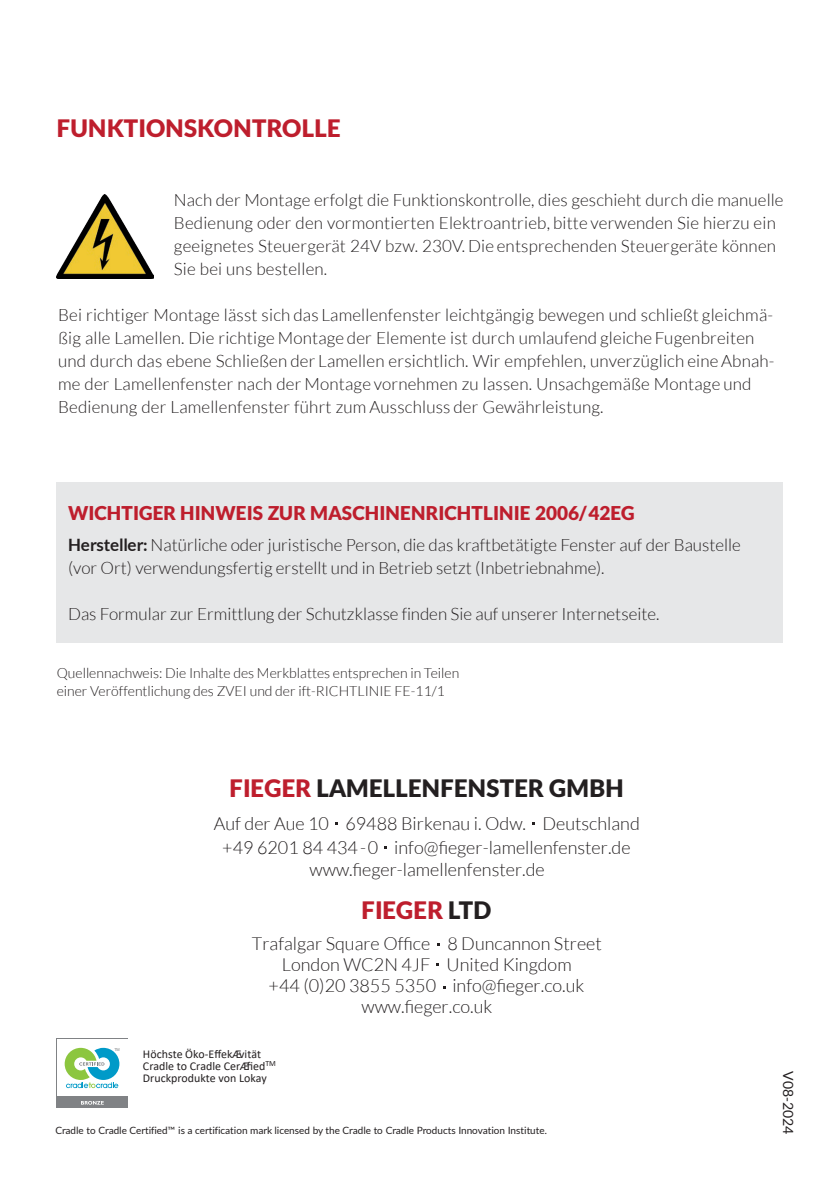
<style>
.page{position:relative;width:840px;height:1191px;background:#fff}
.page>*{position:absolute;margin:0;border:0;box-sizing:border-box;transform-origin:0 0}
.t1{font:900 24px "Lato";letter-spacing:.01em;color:#be1e2d}
.t2{font:900 24px "Lato";letter-spacing:.01em;color:#231f20}
.t3{font:900 19px "Lato";color:#be1e2d}
.t4{font:300 18px "Lato";color:#231f20}
.t5{font:300 17px "Lato";letter-spacing:.01em;color:#231f20}
.t6{font:300 14px "Lato";color:#231f20}
.t7{font:14px "Lato";color:#231f20}
.t8{font:12px "Calibri";color:#231f20}
.t9{font:10px "Lato";letter-spacing:-.01em;color:#231f20}
.t10{font:7.8px "Calibri";color:#231f20}
.t11{font:4px "Arial";color:#808486}
.s1{font-weight:700}
.s2{color:#be1e2d}
.s3{color:#231f20}
</style>
<div class="page">
<img style="left:57px;top:194px;width:97px;height:85px">
<div style="left:57px;top:482px;width:725px;height:161px;background:#e6e7e8"></div>
<div style="left:56px;top:1097px;width:72px;height:11px;background:#808285"></div>
<svg style="left:56px;top:1038px;width:72px;height:58px"></svg>
<div style="left:57px;top:1039px;width:70px;height:57px;background:#fff"></div>
<svg style="left:65px;top:1047px;width:54px;height:41px"></svg>
<svg style="left:81px;top:1101px;width:23px;height:3px"></svg>
<p class="t1" style="left:57px;top:118px;width:285px">FUNKTIONSKONTROLLE</p>
<p class="t5" style="left:174px;top:192px;width:611px">Nach der Montage erfolgt die Funktionskontrolle, dies geschieht durch die manuelle</p>
<p class="t5" style="left:174px;top:215px;width:603px">Bedienung oder den vormontierten Elektroantrieb, bitte verwenden Sie hierzu ein</p>
<p class="t5" style="left:174px;top:238px;width:603px">geeignetes Steuergerät 24V bzw. 230V. Die entsprechenden Steuergeräte können</p>
<p class="t5" style="left:174px;top:261px;width:155px">Sie bei uns bestellen.</p>
<p class="t5" style="left:58px;top:307px;width:716px">Bei richtiger Montage lässt sich das Lamellenfenster leichtgängig bewegen und schließt gleichmä-</p>
<p class="t5" style="left:58px;top:330px;width:697px">ßig alle Lamellen. Die richtige Montage der Elemente ist durch umlaufend gleiche Fugenbreiten</p>
<p class="t5" style="left:58px;top:353px;width:717px">und durch das ebene Schließen der Lamellen ersichtlich. Wir empfehlen, unverzüglich eine Abnah-</p>
<p class="t5" style="left:58px;top:376px;width:694px">me der Lamellenfenster nach der Montage vornehmen zu lassen. Unsachgemäße Montage und</p>
<p class="t5" style="left:58px;top:399px;width:546px">Bedienung der Lamellenfenster führt zum Ausschluss der Gewährleistung.</p>
<p class="t3" style="left:68px;top:505px;width:567px">WICHTIGER HINWEIS ZUR MASCHINENRICHTLINIE 2006/42EG</p>
<p class="t5" style="left:68px;top:537px;width:674px"><span class="s1">Hersteller:</span> Natürliche oder juristische Person, die das kraftbetätigte Fenster auf der Baustelle</p>
<p class="t5" style="left:68px;top:560px;width:537px">(vor Ort) verwendungsfertig erstellt und in Betrieb setzt (Inbetriebnahme).</p>
<p class="t5" style="left:68px;top:606px;width:592px">Das Formular zur Ermittlung der Schutzklasse finden Sie auf unserer Internetseite.</p>
<p class="t6" style="left:57px;top:666px;width:404px">Quellennachweis: Die Inhalte des Merkblattes entsprechen in Teilen</p>
<p class="t6" style="left:57px;top:684px;width:389px">einer Veröffentlichung des ZVEI und der ift-RICHTLINIE FE-11/1</p>
<p class="t11" style="left:114px;top:1048px;width:7px">TM</p>
<p class="t2" style="left:229px;top:778px;width:395px"><span class="s2">FIEGER</span> LAMELLENFENSTER GMBH</p>
<p class="t4" style="left:214px;top:815px;width:427px">Auf der Aue 10 69488 Birkenau i. Odw. Deutschland</p>
<p class="t4" style="left:222px;top:839px;width:409px">+49 6201 84 434 -0 info@fieger-lamellenfenster.de</p>
<p class="t4" style="left:309px;top:861px;width:237px">www.fieger-lamellenfenster.de</p>
<p class="t1" style="left:361px;top:900px;width:131px">FIEGER <span class="s3">LTD</span></p>
<p class="t4" style="left:252px;top:935px;width:351px">Trafalgar Square Office 8 Duncannon Street</p>
<p class="t4" style="left:282px;top:956px;width:291px">London WC2N 4JF United Kingdom</p>
<p class="t4" style="left:268px;top:977px;width:317px">+44 (0)20 3855 5350 info@fieger.co.uk</p>
<p class="t4" style="left:361px;top:998px;width:132px">www.fieger.co.uk</p>
<p class="t8" style="left:143px;top:1049px;width:120px">Höchste Öko-EffekÆvität</p>
<p class="t8" style="left:143px;top:1061px;width:124px">Cradle to Cradle CerÆfied</p>
<p class="t10" style="left:265px;top:1060px;width:12px">TM</p>
<p class="t8" style="left:143px;top:1073px;width:125px">Druckprodukte von Lokay</p>
<p class="t9" style="left:55px;top:1126px;width:492px">Cradle to Cradle Certified™ is a certification mark licensed by the Cradle to Cradle Products Innovation Institute.</p>
<p class="t7" style="left:794px;top:1071px;width:65px;rotate:90deg">V08-2024</p>
</div>
